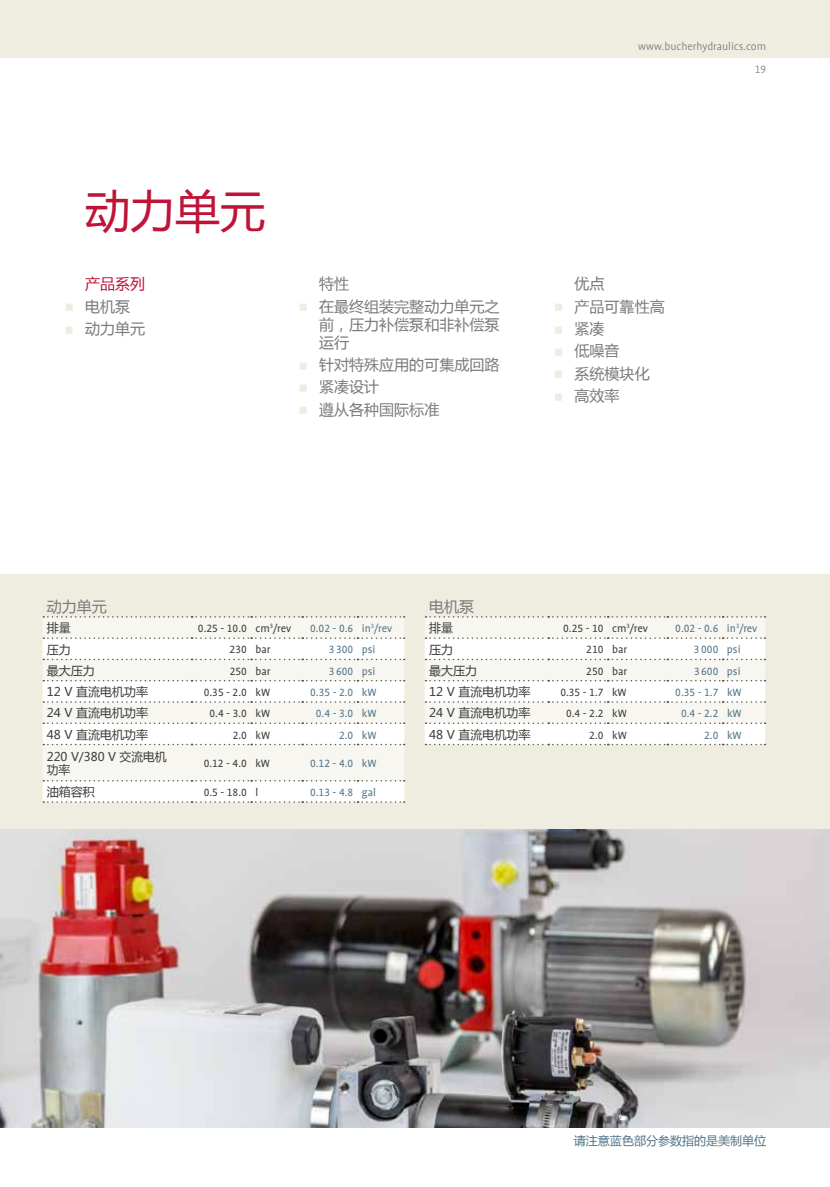
<style>
.page{position:relative;width:830px;height:1187px;background:#fff}
.page>*{position:absolute;margin:0;border:0;box-sizing:border-box;transform-origin:0 0}
.t1{font:45px "Microsoft Ya Hei";color:#bf1438}
.t2{font:15px/22.2px "Microsoft Ya Hei";color:#7c7b7b}
.t3{font:15px "Microsoft Ya Hei";color:#bf1438}
.t4{font:12px "Bucher Profile";color:#537488}
.t5{font:12px "Bucher Profile";color:#3c3c3b}
.t6{font:12px/13.5px "Microsoft Ya Hei";color:#3c3c3b}
.t7{font:300 12px/23.4px "Bucher Profile";color:#7c7b7b;text-align:right}
.t8{font:12px "Microsoft Ya Hei";color:#537488}
</style>
<div class="page">
<div style="left:0;top:574px;width:829px;height:255px;background:#efede0"></div>
<div style="left:0;top:0;width:829px;height:57px;background:#efede0"></div>
<img style="left:0;top:829px;width:829px;height:298px">
<div style="left:43px;top:617px;width:361px;height:20px;background:#f7f6f0"></div>
<svg style="left:43px;top:639px;width:361px;height:162px;fill:#fff"></svg>
<svg style="left:43px;top:616px;width:361px;height:1px"></svg>
<svg style="left:43px;top:637px;width:361px;height:2px"></svg>
<svg style="left:43px;top:658px;width:361px;height:2px"></svg>
<svg style="left:43px;top:680px;width:361px;height:1px"></svg>
<svg style="left:43px;top:701px;width:361px;height:1px"></svg>
<svg style="left:43px;top:722px;width:361px;height:2px"></svg>
<svg style="left:43px;top:743px;width:361px;height:2px"></svg>
<svg style="left:43px;top:780px;width:361px;height:1px"></svg>
<svg style="left:43px;top:801px;width:361px;height:1px"></svg>
<svg style="left:424px;top:616px;width:341px;height:129px"></svg>
<h1 class="t1" style="left:85px;top:181px;width:181px">动力单元</h1>
<p class="t3" style="left:85px;top:273px;width:61px">产品系列</p>
<p class="t2" style="left:319px;top:271px;width:31px">特性</p>
<p class="t2" style="left:85px;top:295px;width:61px">电机泵动力单元</p>
<p class="t2" style="left:319px;top:297px;width:181px;line-height:18px;text-align:justify">在最终组装完整动力单元之前，压力补偿泵和非补偿泵运行</p>
<p class="t2" style="left:319px;top:353px;width:181px">针对特殊应用的可集成回路紧凑设计<br>遵从各种国际标准</p>
<p class="t7" style="left:638px;top:34px;width:129px">www.bucherhydraulics.com<br>19</p>
<p class="t2" style="left:574px;top:271px;width:31px">优点</p>
<p class="t2" style="left:574px;top:295px;width:91px">产品可靠性高紧凑<br>低噪音<br>系统模块化高效率</p>
<p class="t2" style="left:47px;top:595px;width:61px">动力单元</p>
<p class="t6" style="left:47px;top:621px;width:25px">排量</p>
<p class="t5" style="left:198px;top:622px;width:95px">0.25 - 10.0 cm<sup>3</sup>/rev</p>
<p class="t4" style="left:310px;top:622px;width:84px">0.02 - 0.6 in<sup>3</sup>/rev</p>
<p class="t6" style="left:47px;top:642px;width:25px">压力</p>
<p class="t5" style="left:229px;top:643px;width:42px">230 bar</p>
<p class="t4" style="left:328px;top:643px;width:48px">3 300 psi</p>
<p class="t6" style="left:47px;top:663px;width:49px">最大压力</p>
<p class="t5" style="left:229px;top:665px;width:42px">250 bar</p>
<p class="t4" style="left:329px;top:665px;width:48px">3 600 psi</p>
<p class="t6" style="left:47px;top:684px;width:103px">12 V 直流电机功率</p>
<p class="t5" style="left:204px;top:686px;width:68px">0.35 - 2.0 kW</p>
<p class="t4" style="left:310px;top:686px;width:68px">0.35 - 2.0 kW</p>
<p class="t6" style="left:47px;top:706px;width:103px">24 V 直流电机功率</p>
<p class="t5" style="left:209px;top:707px;width:62px">0.4 - 3.0 kW</p>
<p class="t4" style="left:316px;top:707px;width:62px">0.4 - 3.0 kW</p>
<p class="t6" style="left:47px;top:727px;width:103px">48 V 直流电机功率</p>
<p class="t5" style="left:232px;top:728px;width:39px">2.0 kW</p>
<p class="t4" style="left:339px;top:728px;width:39px">2.0 kW</p>
<p class="t6" style="left:47px;top:749px;width:121px">220 V/380 V 交流电机功率</p>
<p class="t5" style="left:203px;top:757px;width:68px">0.12 - 4.0 kW</p>
<p class="t4" style="left:310px;top:757px;width:68px">0.12 - 4.0 kW</p>
<p class="t6" style="left:47px;top:784px;width:49px">油箱容积</p>
<p class="t5" style="left:203px;top:786px;width:56px">0.5 - 18.0 l</p>
<p class="t4" style="left:310px;top:786px;width:67px">0.13 - 4.8 gal</p>
<p class="t2" style="left:429px;top:595px;width:46px">电机泵</p>
<p class="t6" style="left:429px;top:621px;width:25px">排量</p>
<p class="t5" style="left:563px;top:622px;width:86px">0.25 - 10 cm<sup>3</sup>/rev</p>
<p class="t4" style="left:675px;top:622px;width:84px">0.02 - 0.6 in<sup>3</sup>/rev</p>
<p class="t6" style="left:429px;top:642px;width:25px">压力</p>
<p class="t5" style="left:586px;top:643px;width:42px">210 bar</p>
<p class="t4" style="left:693px;top:643px;width:48px">3 000 psi</p>
<p class="t6" style="left:429px;top:663px;width:49px">最大压力</p>
<p class="t5" style="left:586px;top:665px;width:42px">250 bar</p>
<p class="t4" style="left:693px;top:665px;width:48px">3 600 psi</p>
<p class="t6" style="left:429px;top:684px;width:103px">12 V 直流电机功率</p>
<p class="t5" style="left:560px;top:686px;width:68px">0.35 - 1.7 kW</p>
<p class="t4" style="left:675px;top:686px;width:68px">0.35 - 1.7 kW</p>
<p class="t6" style="left:429px;top:706px;width:103px">24 V 直流电机功率</p>
<p class="t5" style="left:566px;top:707px;width:62px">0.4 - 2.2 kW</p>
<p class="t4" style="left:680px;top:707px;width:62px">0.4 - 2.2 kW</p>
<p class="t6" style="left:429px;top:727px;width:103px">48 V 直流电机功率</p>
<p class="t5" style="left:589px;top:728px;width:39px">2.0 kW</p>
<p class="t4" style="left:704px;top:728px;width:39px">2.0 kW</p>
<p class="t8" style="left:573px;top:1132px;width:193px">请注意蓝色部分参数指的是美制单位</p>
</div>
